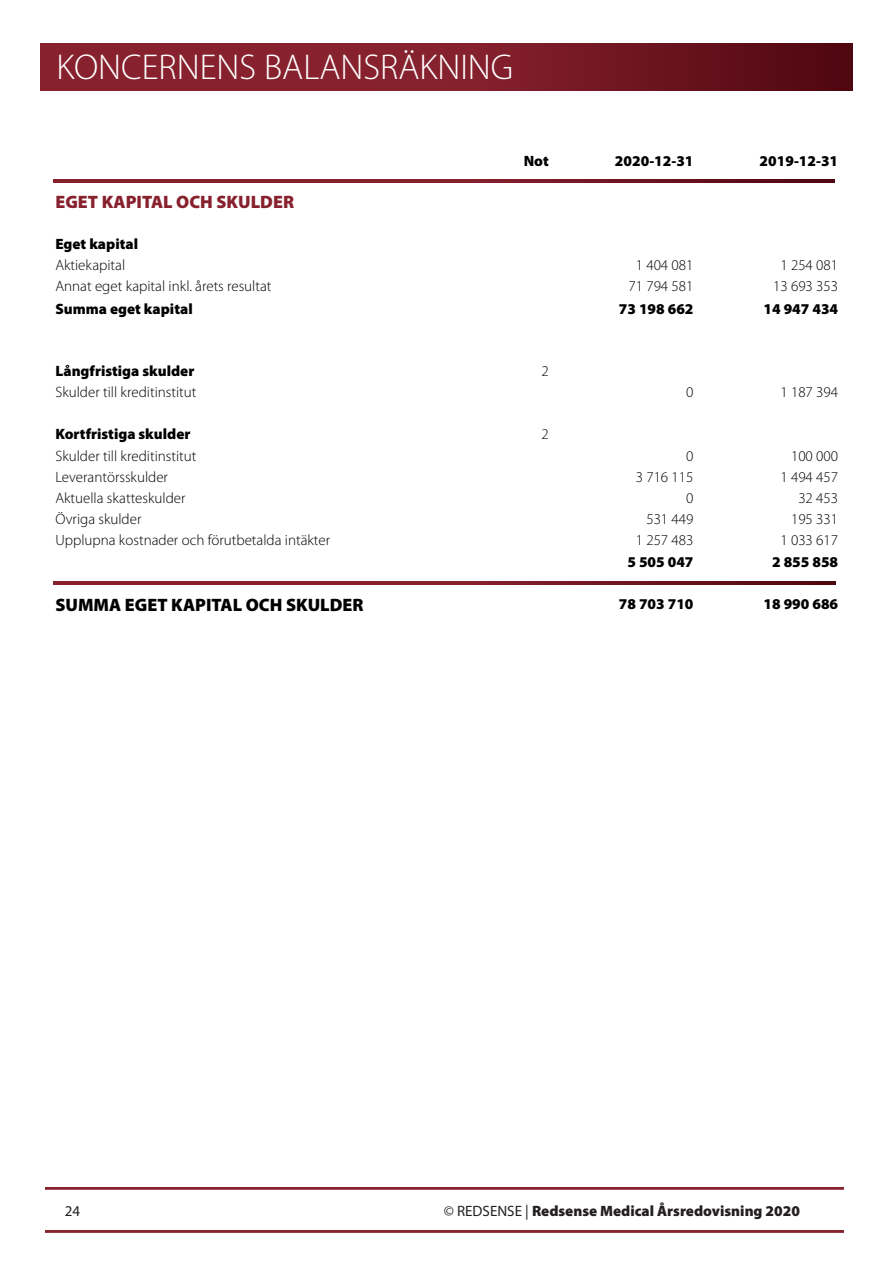
<style>
.page{position:relative;width:893px;height:1263px;background:#fff}
.page>*{position:absolute;margin:0;border:0;box-sizing:border-box;transform-origin:0 0}
.t1{font:300 36px "Myriad Pro";color:#fff}
.t2{font:900 18px "Myriad Pro";color:#000}
.t3{font:900 18px "Myriad Pro";color:#87212e}
.t4{font:300 15px "Myriad Pro";color:#000}
.t5{font:900 15px "Myriad Pro";color:#000}
.t6{font:900 15px "Myriad Pro";color:#231f20}
.t7{font:15px "Myriad Pro";color:#231f20}
.s1{font-weight:400}
</style>
<div class="page">
<div style="left:40px;top:43px;width:813px;height:47px;background:linear-gradient(to right,#952836,#5e0e18)"></div>
<svg style="left:53px;top:179px;width:782px;height:3px"></svg>
<svg style="left:54px;top:581px;width:782px;height:3px"></svg>
<svg style="left:46px;top:1187px;width:797px;height:45px"></svg>
<h1 class="t1" style="left:56px;top:52px;width:458px">KONCERNENS BALANSRÄKNING</h1>
<p class="t5" style="left:524px;top:154px;width:27px">Not</p>
<p class="t5" style="left:615px;top:154px;width:80px">2020-12-31</p>
<p class="t5" style="left:760px;top:154px;width:80px">2019-12-31</p>
<p class="t3" style="left:55px;top:195px;width:240px">EGET KAPITAL OCH SKULDER</p>
<p class="t5" style="left:55px;top:237px;width:84px">Eget kapital</p>
<p class="t4" style="left:55px;top:258px;width:71px">Aktiekapital</p>
<p class="t4" style="left:636px;top:258px;width:59px">1 404 081</p>
<p class="t4" style="left:780px;top:258px;width:59px">1 254 081</p>
<p class="t4" style="left:55px;top:280px;width:218px">Annat eget kapital inkl. årets resultat</p>
<p class="t4" style="left:628px;top:280px;width:67px">71 794 581</p>
<p class="t4" style="left:773px;top:280px;width:67px">13 693 353</p>
<p class="t5" style="left:55px;top:302px;width:139px">Summa eget kapital</p>
<p class="t5" style="left:619px;top:302px;width:76px">73 198 662</p>
<p class="t5" style="left:763px;top:302px;width:76px">14 947 434</p>
<p class="t5" style="left:55px;top:365px;width:140px">Långfristiga skulder</p>
<p class="t4" style="left:542px;top:365px;width:9px">2</p>
<p class="t4" style="left:55px;top:386px;width:143px">Skulder till kreditinstitut</p>
<p class="t4" style="left:686px;top:386px;width:9px">0</p>
<p class="t4" style="left:780px;top:386px;width:59px">1 187 394</p>
<p class="t5" style="left:55px;top:428px;width:137px">Kortfristiga skulder</p>
<p class="t4" style="left:542px;top:428px;width:9px">2</p>
<p class="t4" style="left:55px;top:449px;width:143px">Skulder till kreditinstitut</p>
<p class="t4" style="left:686px;top:449px;width:9px">0</p>
<p class="t4" style="left:791px;top:449px;width:49px">100 000</p>
<p class="t4" style="left:55px;top:471px;width:114px">Leverantörsskulder</p>
<p class="t4" style="left:636px;top:471px;width:59px">3 716 115</p>
<p class="t4" style="left:780px;top:471px;width:59px">1 494 457</p>
<p class="t4" style="left:55px;top:492px;width:132px">Aktuella skatteskulder</p>
<p class="t4" style="left:686px;top:492px;width:9px">0</p>
<p class="t4" style="left:798px;top:492px;width:41px">32 453</p>
<p class="t4" style="left:55px;top:513px;width:88px">Övriga skulder</p>
<p class="t4" style="left:646px;top:513px;width:49px">531 449</p>
<p class="t4" style="left:791px;top:513px;width:49px">195 331</p>
<p class="t4" style="left:55px;top:534px;width:276px">Upplupna kostnader och förutbetalda intäkter</p>
<p class="t4" style="left:636px;top:534px;width:59px">1 257 483</p>
<p class="t4" style="left:780px;top:534px;width:59px">1 033 617</p>
<p class="t5" style="left:627px;top:555px;width:68px">5 505 047</p>
<p class="t5" style="left:772px;top:555px;width:68px">2 855 858</p>
<p class="t2" style="left:55px;top:597px;width:310px">SUMMA EGET KAPITAL OCH SKULDER</p>
<p class="t5" style="left:619px;top:598px;width:76px">78 703 710</p>
<p class="t5" style="left:763px;top:598px;width:76px">18 990 686</p>
<p class="t7" style="left:65px;top:1205px;width:17px">24</p>
<p class="t6" style="left:444px;top:1205px;width:358px"><span class="s1">© REDSENSE |</span> Redsense Medical Årsredovisning 2020</p>
</div>
